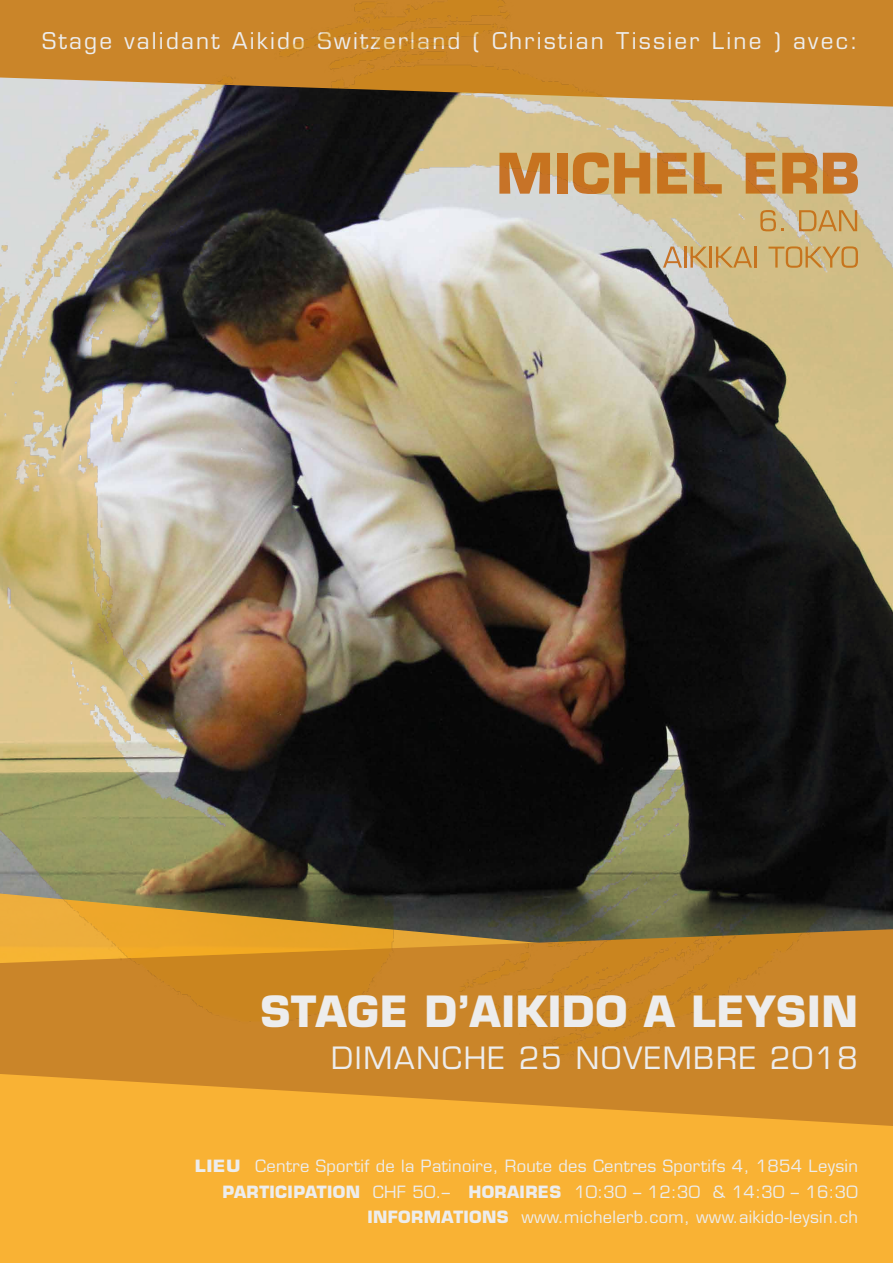
<style>
.page{position:relative;width:893px;height:1263px;background:#fff}
.page>*{position:absolute;margin:0;border:0;box-sizing:border-box;transform-origin:0 0}
.t1{font:700 42px "Eurostile";letter-spacing:.015em;color:#ededed}
.t2{font:30px "Eurostile";letter-spacing:.06em;color:#ededed}
.t3{font:22.5px "Eurostile";letter-spacing:.1em;color:#ededed}
.t4{font:16.5px/25.5px "Eurostile";letter-spacing:.02em;color:#ededed;text-align:right}
.s1{font-weight:700}
</style>
<div class="page">
<svg style="left:0;top:1073px;width:893px;height:190px;background:#f2ab32"></svg>
<img style="left:0;top:0;width:893px;height:1073px">
<h3 class="t3" style="left:42px;top:28px;width:817px">Stage validant Aikido Switzerland ( Christian Tissier Line ) avec:</h3>
<h1 class="t1" style="left:260px;top:985px;width:599px">STAGE D’AIKIDO A LEYSIN</h1>
<h2 class="t2" style="left:331px;top:1040px;width:528px">DIMANCHE 25 NOVEMBRE 2018</h2>
<p class="t4" style="left:195px;top:1153px;width:664px"><span class="s1">LIEU</span> Centre Sportif de la Patinoire, Route des Centres Sportifs 4, 1854 Leysin<br><span class="s1">PARTICIPATION</span> CHF 50.– <span class="s1">HORAIRES</span> 10:30 – 12:30 &amp; 14:30 – 16:30<br><span class="s1">INFORMATIONS</span> www.michelerb.com, www.aikido-leysin.ch</p>
</div>
